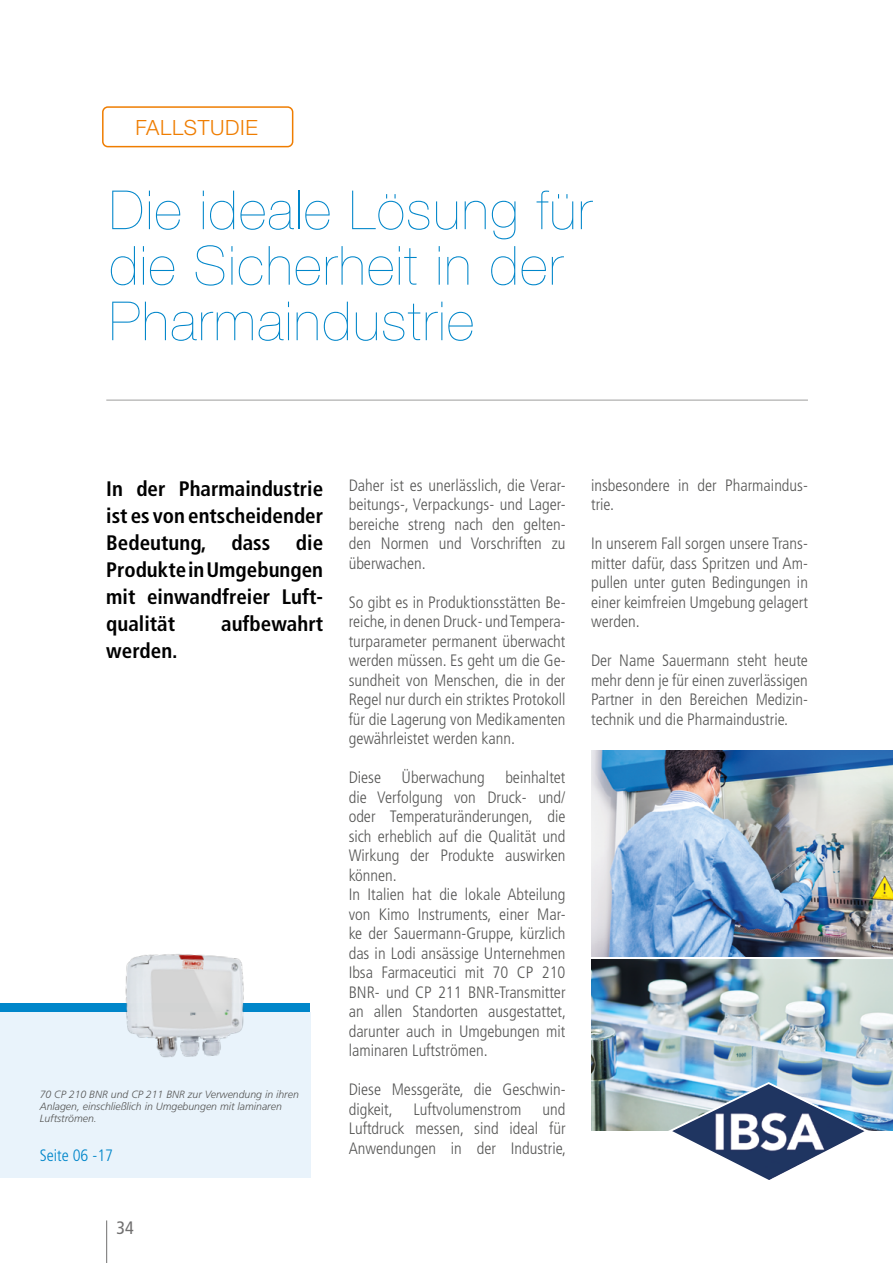
<style>
.page{position:relative;width:893px;height:1263px;background:#fff}
.page>*{position:absolute;margin:0;border:0;box-sizing:border-box;transform-origin:0 0}
.t1{font:200 54px/55.5px "Helvetica Neue LT Std";letter-spacing:.03em;color:#0086ca}
.t2{font:700 condensed 21px/27px "Frutiger LT Std";color:#000;text-align:justify}
.t3{font:300 21px "Helvetica Neue LT Std";letter-spacing:.03em;color:#ef7d00}
.t4{font:condensed 18px "Frutiger LT Std";color:#706f6f}
.t5{font:300 condensed 16.5px/19.5px "Frutiger LT Std";color:#575756;text-align:justify}
.t6{font:300 condensed 16.5px "Frutiger LT Std";color:#0086ca}
.t7{font:italic 300 10.5px/12px "Frutiger LT Std";color:#575756}
</style>
<div class="page">
<hr style="left:106px;top:1220px;width:1px;height:43px;background:#706f6f">
<img style="left:591px;top:960px;width:302px;height:171px">
<img style="left:591px;top:750px;width:302px;height:207px">
<svg style="left:666px;top:1080px;width:205px;height:100px"></svg>
<div style="left:0;top:1012px;width:310px;height:166px;background:#e9f3fb"></div>
<hr style="left:106px;top:400px;width:702px;height:1px;background:#9d9d9c">
<div style="left:102px;top:106px;width:191px;height:41px;border:2px solid #ef7d00;border-radius:5px"></div>
<div style="left:0;top:1003px;width:309px;height:9px;background:#0086ca"></div>
<img style="left:125px;top:954px;width:119px;height:104px">
<p class="t3" style="left:135px;top:114px;width:124px">FALLSTUDIE</p>
<h1 class="t1" style="left:109px;top:182px;width:484px">Die ideale Lösung für die Sicherheit in der<br>Pharmaindustrie</h1>
<p class="t2" style="left:106px;top:476px;width:218px">In der Pharmaindustrie ist es von entscheidender Bedeutung, dass die Produkte in Umgebungen mit einwandfreier Luft&shy;qualität</p>
<p class="t2" style="left:221px;top:611px;width:103px">aufbewahrt</p>
<p class="t2" style="left:106px;top:638px;width:73px">werden.</p>
<p class="t7" style="left:40px;top:1088px;width:261px">70 CP 210 BNR und CP 211 BNR zur Verwendung in ihren<br>Anlagen, einschließlich in Umgebungen mit laminaren<br>Luftströmen.</p>
<p class="t6" style="left:40px;top:1146px;width:75px">Seite 06 -17</p>
<p class="t4" style="left:117px;top:1217px;width:19px">34</p>
<p class="t5" style="left:349px;top:476px;width:218px">Daher ist es unerlässlich, die Verar&shy;beitungs-, Verpackungs- und Lager&shy;bereiche streng nach den gelten&shy;den Normen und Vorschriften zu überwachen.</p>
<p class="t5" style="left:349px;top:593px;width:218px">So gibt es in Produktionsstätten Be&shy;reiche, in denen Druck- und Tempera&shy;turparameter permanent überwacht werden müssen. Es geht um die Ge&shy;sundheit von Menschen, die in der Regel nur durch ein striktes Protokoll für die Lagerung von Medikamenten gewährleistet werden kann.</p>
<p class="t5" style="left:349px;top:768px;width:219px;text-align:left">Diese Überwachung beinhaltet die Verfolgung von Druck- und/ oder Temperaturänderungen, die sich erheblich auf die Qualität und<br>Wirkung der Produkte auswirken können.<br>In Italien hat die lokale Abteilung von Kimo Instruments, einer Mar&shy;ke der Sauermann-Gruppe, kürzlich das in Lodi ansässige Unternehmen<br>Ibsa Farmaceutici mit 70 CP 210<br>BNR- und CP 211 BNR-Transmitter an allen Standorten ausgestattet, darunter auch in Umgebungen mit laminaren Luftströmen.</p>
<p class="t5" style="left:349px;top:1080px;width:218px">Diese Messgeräte, die Geschwin&shy;digkeit,</p>
<p class="t5" style="left:413px;top:1100px;width:109px">Luftvolumenstrom</p>
<p class="t5" style="left:349px;top:1100px;width:219px;text-indent:194px">und Luftdruck messen, sind ideal für Anwendungen in der Industrie,</p>
<p class="t5" style="left:591px;top:476px;width:218px">insbesondere in der Pharmaindus&shy;trie.</p>
<p class="t5" style="left:591px;top:534px;width:218px">In unserem Fall sorgen unsere Trans&shy;mitter dafür, dass Spritzen und Am&shy;pullen unter guten Bedingungen in einer keimfreien Umgebung gelagert werden.</p>
<p class="t5" style="left:591px;top:651px;width:218px">Der Name Sauermann steht heute mehr denn je für einen zuverlässigen Partner in den Bereichen Medizin&shy;technik und die Pharmaindustrie.</p>
</div>
